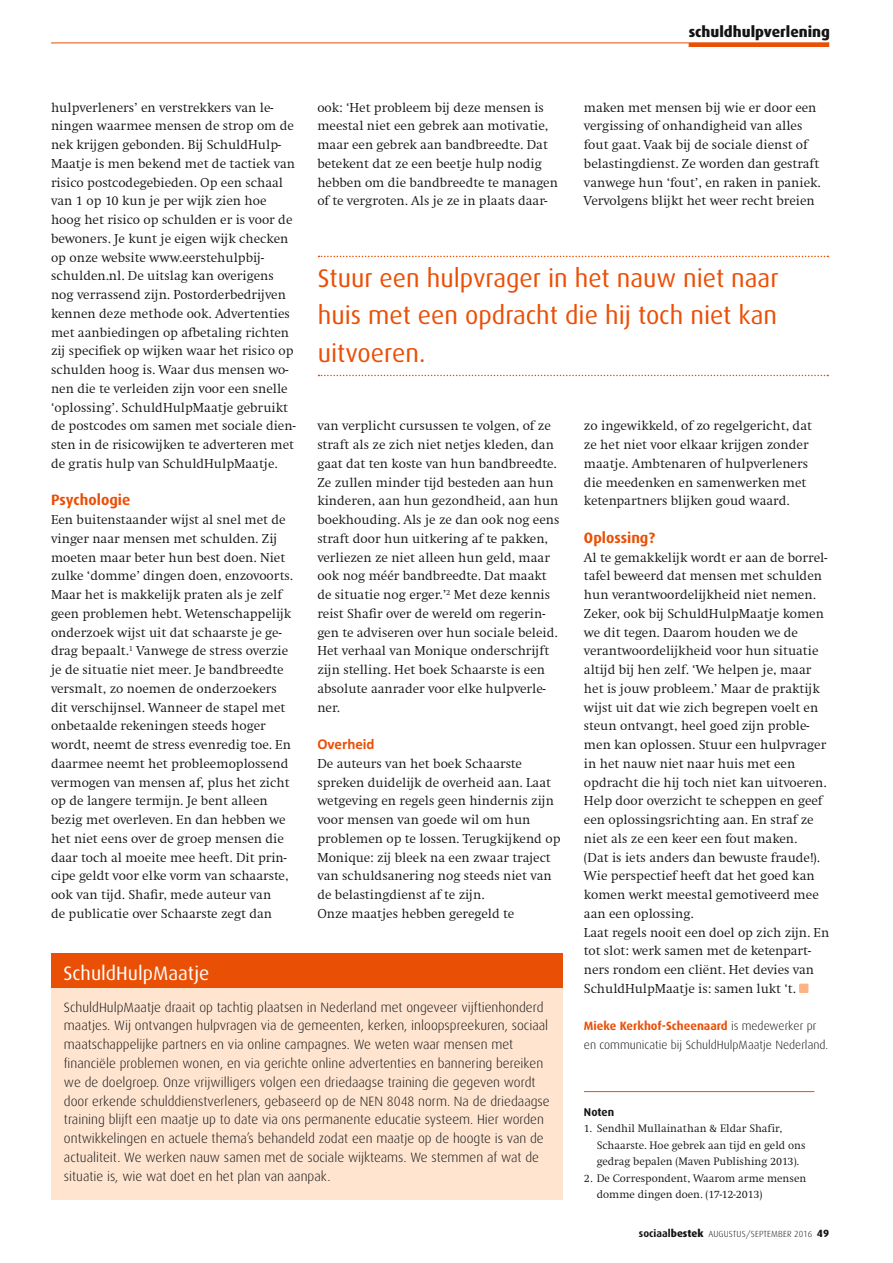
<style>
.page{position:relative;width:893px;height:1263px;background:#fff}
.page>*{position:absolute;margin:0;border:0;box-sizing:border-box;transform-origin:0 0}
.t1{font:25.5px/37.5px "Dax";color:#ea4f06;text-align:justify}
.t2{font:19.5px "Dax";color:#fff}
.t3{font:700 15px "Dax";color:#ea4f06}
.t4{font:800 15px "Dax";color:#131413}
.t5{font:700 15px "Calibri";color:#ea4f06}
.t6{font:300 13.5px/18.8px "Swift";color:#131413}
.t7{font:300 13.5px/18.8px "Dax";color:#131413}
.t8{font:300 12px/18.8px "Dax";color:#131413}
.t9{font:300 11.25px/16.5px "Swift";color:#131413}
.t10{font:700 11.25px "Dax";letter-spacing:-.005em;color:#131413}
.t11{font:300 8.85px "Dax";letter-spacing:.015em;color:#131413}
.s1{font-weight:700;color:#ea4f06}
.s2{font-weight:700;font-size:10.5px}
.s3{font-weight:800;font-size:10.5px}
</style>
<div class="page">
<hr style="left:51px;top:43px;width:778px;height:1px;background:#ea4f06">
<hr style="left:584px;top:1091px;width:230px;height:1px;background:#ea4f06">
<div style="left:799px;top:983px;width:9px;height:10px;background:#ffb385"></div>
<hr style="left:689px;top:43px;width:140px;height:4px;background:#ea4f06">
<div style="left:51px;top:985px;width:512px;height:214px;background:#ffe4d0"></div>
<div style="left:51px;top:953px;width:511px;height:35px;background:#ea4f06"></div>
<svg style="left:319px;top:256px;width:509px;height:1px"></svg>
<svg style="left:319px;top:375px;width:509px;height:1px"></svg>
<p class="t4" style="left:689px;top:25px;width:143px">schuldhulpverlening</p>
<p class="t6" style="left:51px;top:99px;width:246px">hulpverleners’ en verstrekkers van le&shy;ningen waarmee mensen de strop om de nek krijgen gebonden. Bij SchuldHulp-Maatje is men bekend met de tactiek van risico postcodegebieden. Op een schaal van 1 op 10 kun je per wijk zien hoe hoog het risico op schulden er is voor de bewoners. Je kunt je eigen wijk checken op onze website www.eerstehulpbij&shy;schulden.nl. De uitslag kan overigens nog verrassend zijn. Postorderbedrijven kennen deze methode ook. Advertenties met aanbiedingen op afbetaling richten zij specifiek op wijken waar het risico op schulden hoog is. Waar dus mensen wo&shy;nen die te verleiden zijn voor een snelle ‘oplossing’. SchuldHulpMaatje gebruikt de postcodes om samen met sociale dien&shy;sten in de risicowijken te adverteren met de gratis hulp van SchuldHulpMaatje.</p>
<p class="t3" style="left:51px;top:494px;width:81px">Psychologie</p>
<p class="t6" style="left:51px;top:511px;width:244px">Een buitenstaander wijst al snel met de vinger naar mensen met schulden. Zij moeten maar beter hun best doen. Niet zulke ‘domme’ dingen doen, enzovoorts.<br>Maar het is makkelijk praten als je zelf geen problemen hebt. Wetenschappelijk onderzoek wijst uit dat schaarste je ge&shy;drag bepaalt.<sup>1</sup> Vanwege de stress overzie je de situatie niet meer. Je bandbreedte versmalt, zo noemen de onderzoekers dit verschijnsel. Wanneer de stapel met onbetaalde rekeningen steeds hoger wordt, neemt de stress evenredig toe. En daarmee neemt het probleemoplossend vermogen van mensen af, plus het zicht op de langere termijn. Je bent alleen bezig met overleven. En dan hebben we het niet eens over de groep mensen die daar toch al moeite mee heeft. Dit prin&shy;cipe geldt voor elke vorm van schaarste, ook van tijd. Shafir, mede auteur van<br>de publicatie over Schaarste zegt dan</p>
<p class="t6" style="left:584px;top:99px;width:238px">maken met mensen bij wie er door een vergissing of onhandigheid van alles fout gaat. Vaak bij de sociale dienst of belastingdienst. Ze worden dan gestraft vanwege hun ‘fout’, en raken in paniek.<br>Vervolgens blijkt het weer recht breien</p>
<p class="t6" style="left:317px;top:99px;width:242px">ook: ‘Het probleem bij deze mensen is meestal niet een gebrek aan motivatie, maar een gebrek aan bandbreedte. Dat betekent dat ze een beetje hulp nodig hebben om die bandbreedte te managen of te vergroten. Als je ze in plaats daar-</p>
<h1 class="t1" style="left:318px;top:261px;width:462px">Stuur een hulpvrager in het nauw niet naar huis met een opdracht die hij toch niet kan uitvoeren.</h1>
<p class="t6" style="left:584px;top:418px;width:230px">zo ingewikkeld, of zo regelgericht, dat ze het niet voor elkaar krijgen zonder maatje. Ambtenaren of hulpverleners die meedenken en samenwerken met ketenpartners blijken goud waard.</p>
<p class="t3" style="left:584px;top:531px;width:73px">Oplossing?</p>
<p class="t6" style="left:584px;top:549px;width:247px">Al te gemakkelijk wordt er aan de borrel&shy;tafel beweerd dat mensen met schulden hun verantwoordelijkheid niet nemen.<br>Zeker, ook bij SchuldHulpMaatje komen we dit tegen. Daarom houden we de verantwoordelijkheid voor hun situatie altijd bij hen zelf. ‘We helpen je, maar het is jouw probleem.’ Maar de praktijk wijst uit dat wie zich begrepen voelt en steun ontvangt, heel goed zijn proble&shy;men kan oplossen. Stuur een hulpvrager in het nauw niet naar huis met een opdracht die hij toch niet kan uitvoeren.<br>Help door overzicht te scheppen en geef een oplossingsrichting aan. En straf ze niet als ze een keer een fout maken.<br>(Dat is iets anders dan bewuste fraude!).<br>Wie perspectief heeft dat het goed kan komen werkt meestal gemotiveerd mee aan een oplossing.<br>Laat regels nooit een doel op zich zijn. En tot slot: werk samen met de ketenpart&shy;ners rondom een cliënt. Het devies van SchuldHulpMaatje is: samen lukt ‘t.</p>
<p class="t8" style="left:584px;top:1018px;width:246px"><span class="s1">Mieke Kerkhof-Scheenaard</span> is medewerker pr en communicatie bij SchuldHulpMaatje Nederland.</p>
<p class="t6" style="left:317px;top:418px;width:244px">van verplicht cursussen te volgen, of ze straft als ze zich niet netjes kleden, dan gaat dat ten koste van hun bandbreedte.<br>Ze zullen minder tijd besteden aan hun kinderen, aan hun gezondheid, aan hun boekhouding. Als je ze dan ook nog eens straft door hun uitkering af te pakken, verliezen ze niet alleen hun geld, maar ook nog méér bandbreedte. Dat maakt de situatie nog erger.’<sup>2</sup> Met deze kennis reist Shafir over de wereld om regerin&shy;gen te adviseren over hun sociale beleid.<br>Het verhaal van Monique onderschrijft zijn stelling. Het boek Schaarste is een absolute aanrader voor elke hulpverle&shy;ner.</p>
<p class="t5" style="left:317px;top:739px;width:59px">Overheid</p>
<p class="t6" style="left:317px;top:755px;width:245px">De auteurs van het boek Schaarste spreken duidelijk de overheid aan. Laat wetgeving en regels geen hindernis zijn voor mensen van goede wil om hun problemen op te lossen. Terugkijkend op Monique: zij bleek na een zwaar traject van schuldsanering nog steeds niet van de belastingdienst af te zijn.<br>Onze maatjes hebben geregeld te</p>
<h2 class="t2" style="left:64px;top:965px;width:147px">SchuldHulpMaatje</h2>
<p class="t7" style="left:64px;top:998px;width:487px">SchuldHulpMaatje draait op tachtig plaatsen in Nederland met ongeveer vijftienhonderd maatjes. Wij ontvangen hulpvragen via de gemeenten, kerken, inloopspreekuren, sociaal maatschappelijke partners en via online campagnes. We weten waar mensen met financiële problemen wonen, en via gerichte online advertenties en bannering bereiken we de doelgroep. Onze vrijwilligers volgen een driedaagse training die gegeven wordt door erkende schulddienstverleners, gebaseerd op de NEN 8048 norm. Na de driedaagse training blijft een maatje up to date via ons permanente educatie systeem. Hier worden ontwikkelingen en actuele thema’s behandeld zodat een maatje op de hoogte is van de actualiteit. We werken nauw samen met de sociale wijkteams. We stemmen af wat de situatie is, wie wat doet en het plan van aanpak.</p>
<p class="t10" style="left:584px;top:1107px;width:32px">Noten</p>
<p class="t9" style="left:597px;top:1121px;width:210px;text-indent:-13px">1. Sendhil Mullainathan &amp; Eldar Shafir,<br>Schaarste. Hoe gebrek aan tijd en geld ons gedrag bepalen (Maven Publishing 2013).</p>
<p class="t9" style="left:597px;top:1171px;width:211px;text-indent:-13px">2. De Correspondent, Waarom arme mensen domme dingen doen. (17-12-2013)</p>
<p class="t11" style="left:639px;top:1230px;width:192px"><span class="s2">sociaal</span><span class="s3">bestek</span> AUGUSTUS/SEPTEMBER 2016 <span class="s3">49</span></p>
</div>
